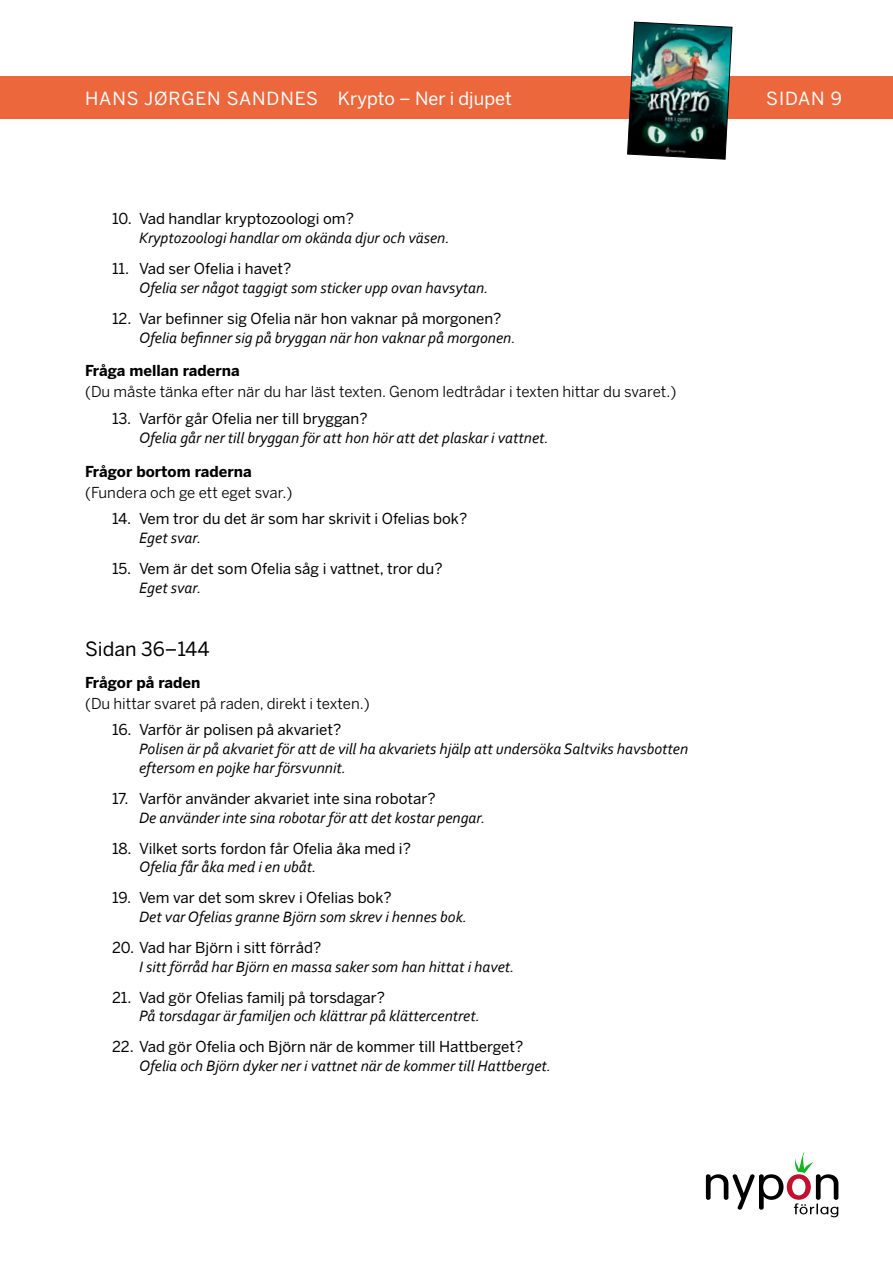
<style>
.page{position:relative;width:893px;height:1263px;background:#fff}
.page>*{position:absolute;margin:0;border:0;box-sizing:border-box;transform-origin:0 0}
.t1{font:19.5px "Benton Sans";color:#000}
.t2{font:18px "Benton Sans";letter-spacing:.035em;color:#fff}
.t3{font:italic 15.75px/18.9px "Corbel";color:#000}
.t4{font:15px "Benton Sans";color:#000}
.t5{font:15px "Benton Sans";color:#000}
.t6{font:700 15px "Benton Sans";color:#000}
</style>
<div class="page">
<div style="left:0;top:77px;width:893px;height:42px;background:#ed673d"></div>
<img style="left:627px;top:21px;width:106px;height:139px">
<svg style="left:706px;top:1152px;width:132px;height:65px"></svg>
<p class="t2" style="left:85px;top:88px;width:428px">HANS JØRGEN SANDNES Krypto – Ner i djupet</p>
<p class="t2" style="left:766px;top:88px;width:77px">SIDAN 9</p>
<p class="t4" style="left:112px;top:210px;width:243px">10. Vad handlar kryptozoologi om?</p>
<p class="t3" style="left:139px;top:228px;width:312px">Kryptozoologi handlar om okända djur och väsen.</p>
<p class="t4" style="left:112px;top:260px;width:181px">11. Vad ser Ofelia i havet?</p>
<p class="t3" style="left:139px;top:278px;width:351px">Ofelia ser något taggigt som sticker upp ovan havsytan.</p>
<p class="t4" style="left:112px;top:310px;width:391px">12. Var befinner sig Ofelia när hon vaknar på morgonen?</p>
<p class="t3" style="left:139px;top:328px;width:378px">Ofelia befinner sig på bryggan när hon vaknar på morgonen.</p>
<p class="t6" style="left:85px;top:362px;width:156px">Fråga mellan raderna</p>
<p class="t5" style="left:85px;top:383px;width:593px">(Du måste tänka efter när du har läst texten. Genom ledtrådar i texten hittar du svaret.)</p>
<p class="t4" style="left:112px;top:410px;width:257px">13. Varför går Ofelia ner till bryggan?</p>
<p class="t3" style="left:139px;top:428px;width:411px">Ofelia går ner till bryggan för att hon hör att det plaskar i vattnet.</p>
<p class="t6" style="left:85px;top:462px;width:168px">Frågor bortom raderna</p>
<p class="t5" style="left:85px;top:483px;width:209px">(Fundera och ge ett eget svar.)</p>
<p class="t4" style="left:112px;top:510px;width:357px">14. Vem tror du det är som har skrivit i Ofelias bok?</p>
<p class="t3" style="left:139px;top:528px;width:64px">Eget svar.</p>
<p class="t4" style="left:112px;top:560px;width:332px">15. Vem är det som Ofelia såg i vattnet, tror du?</p>
<p class="t3" style="left:139px;top:578px;width:64px">Eget svar.</p>
<p class="t1" style="left:85px;top:638px;width:126px">Sidan 36–144</p>
<p class="t6" style="left:85px;top:674px;width:117px">Frågor på raden</p>
<p class="t5" style="left:85px;top:694px;width:286px">(Du hittar svaret på raden, direkt i texten.)</p>
<p class="t4" style="left:112px;top:721px;width:231px">16. Varför är polisen på akvariet?</p>
<p class="t3" style="left:139px;top:739px;width:551px">Polisen är på akvariet för att de vill ha akvariets hjälp att undersöka Saltviks havsbotten eftersom en pojke har försvunnit.</p>
<p class="t4" style="left:112px;top:790px;width:325px">17. Varför använder akvariet inte sina robotar?</p>
<p class="t3" style="left:139px;top:808px;width:348px">De använder inte sina robotar för att det kostar pengar.</p>
<p class="t4" style="left:112px;top:839px;width:300px">18. Vilket sorts fordon får Ofelia åka med i?</p>
<p class="t3" style="left:139px;top:857px;width:179px">Ofelia får åka med i en ubåt.</p>
<p class="t4" style="left:112px;top:889px;width:281px">19. Vem var det som skrev i Ofelias bok?</p>
<p class="t3" style="left:139px;top:907px;width:329px">Det var Ofelias granne Björn som skrev i hennes bok.</p>
<p class="t4" style="left:112px;top:939px;width:211px">20. Vad har Björn i sitt förråd?</p>
<p class="t3" style="left:139px;top:957px;width:377px">I sitt förråd har Björn en massa saker som han hittat i havet.</p>
<p class="t4" style="left:112px;top:988px;width:274px">21. Vad gör Ofelias familj på torsdagar?</p>
<p class="t3" style="left:139px;top:1006px;width:342px">På torsdagar är familjen och klättrar på klättercentret.</p>
<p class="t4" style="left:112px;top:1038px;width:413px">22. Vad gör Ofelia och Björn när de kommer till Hattberget?</p>
<p class="t3" style="left:139px;top:1056px;width:413px">Ofelia och Björn dyker ner i vattnet när de kommer till Hattberget.</p>
</div>
